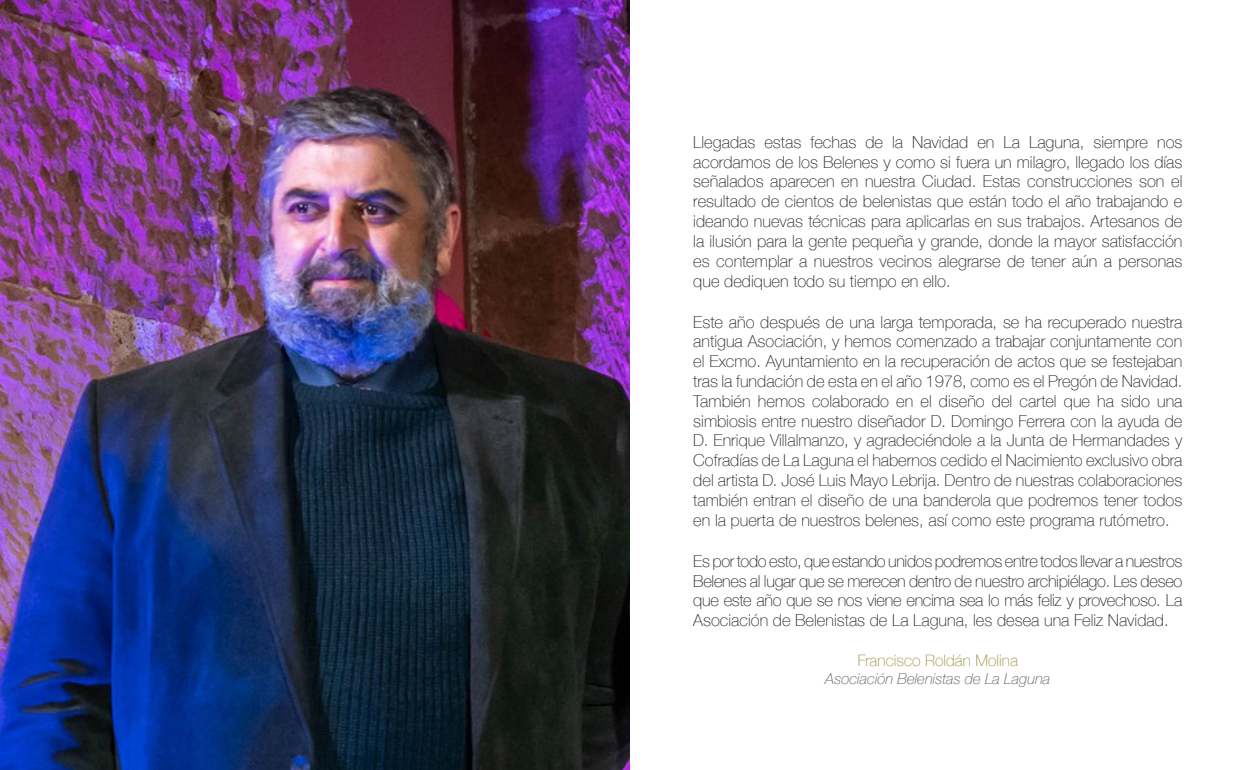
<style>
.page{position:relative;width:1259px;height:770px;background:#fff}
.page>*{position:absolute;margin:0;border:0;box-sizing:border-box;transform-origin:0 0}
.t1{font:100 16.5px/19.8px "Helvetica Neue";color:#231f20;text-align:justify}
.t2{font:100 15.75px "Helvetica Neue";color:#99913c}
.t3{font:italic 100 15px "Helvetica Neue";color:#57585a}
</style>
<div class="page">
<img style="left:0;top:0;width:629px;height:770px">
<p class="t1" style="left:693px;top:131px;width:491px">Llegadas estas fechas de la Navidad en La Laguna, siempre nos acordamos de los Belenes y como si fuera un milagro, llegado los días señalados aparecen en nuestra Ciudad. Estas construcciones son el resultado de cientos de belenistas que están todo el año trabajando e ideando nuevas técnicas para aplicarlas en sus trabajos. Artesanos de la ilusión para la gente pequeña y grande, donde la mayor satisfacción es contemplar a nuestros vecinos alegrarse de tener aún a personas que dediquen todo su tiempo en ello.</p>
<p class="t1" style="left:693px;top:311px;width:491px">Este año después de una larga temporada, se ha recuperado nuestra antigua Asociación, y hemos comenzado a trabajar conjuntamente con el Excmo. Ayuntamiento en la recuperación de actos que se festejaban tras la fundación de esta en el año 1978, como es el Pregón de Navidad.<br>También hemos colaborado en el diseño del cartel que ha sido una simbiosis entre nuestro diseñador D. Domingo Ferrera con la ayuda de D. Enrique Villalmanzo, y agradeciéndole a la Junta de Hermandades y Cofradías de La Laguna el habernos cedido el Nacimiento exclusivo obra del artista D. José Luis Mayo Lebrija. Dentro de nuestras colaboraciones también entran el diseño de una banderola que podremos tener todos en la puerta de nuestros belenes, así como este programa rutómetro.</p>
<p class="t1" style="left:693px;top:550px;width:491px">Es por todo esto, que estando unidos podremos entre todos llevar a nuestros Belenes al lugar que se merecen dentro de nuestro archipiélago. Les deseo que este año que se nos viene encima sea lo más feliz y provechoso. La Asociación de Belenistas de La Laguna, les desea una Feliz Navidad.</p>
<p class="t2" style="left:858px;top:649px;width:161px">Francisco Roldán Molina</p>
<p class="t3" style="left:825px;top:667px;width:227px">Asociación Belenistas de La Laguna</p>
</div>
